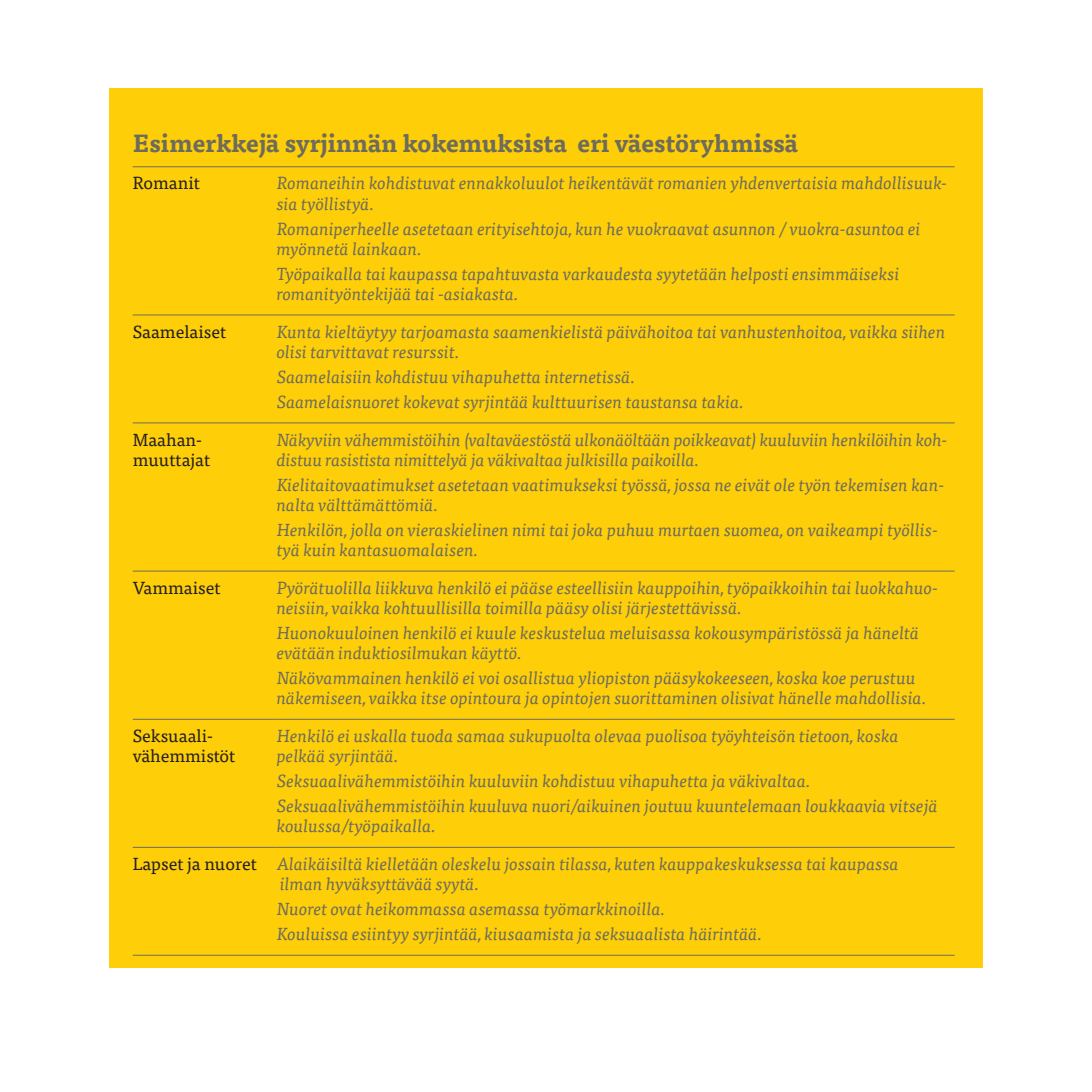
<style>
.page{position:relative;width:1092px;height:1092px;background:#fff}
.page>*{position:absolute;margin:0;border:0;box-sizing:border-box;transform-origin:0 0}
.väliotsikko{font:700 24.5px "Tisa Pro";color:#6d6c5c}
.t1{font:italic 17.5px/20.1px "Tisa Pro";color:#6d6c5c}
.t2{font:17.5px/20.1px "Tisa Pro";color:#231f20}
</style>
<div class="page">
<div style="left:109px;top:88px;width:873px;height:879px;background:#fece08"></div>
<hr style="left:133px;top:166px;width:144px;height:1px;background:#6d6c5c">
<hr style="left:133px;top:314px;width:144px;height:1px;background:#6d6c5c">
<hr style="left:277px;top:314px;width:677px;height:1px;background:#6d6c5c">
<hr style="left:133px;top:422px;width:144px;height:1px;background:#6d6c5c">
<hr style="left:277px;top:422px;width:677px;height:1px;background:#6d6c5c">
<hr style="left:133px;top:570px;width:144px;height:1px;background:#6d6c5c">
<hr style="left:277px;top:570px;width:677px;height:1px;background:#6d6c5c">
<hr style="left:133px;top:718px;width:144px;height:1px;background:#6d6c5c">
<hr style="left:277px;top:718px;width:677px;height:1px;background:#6d6c5c">
<hr style="left:133px;top:846px;width:144px;height:1px;background:#6d6c5c">
<hr style="left:277px;top:846px;width:677px;height:1px;background:#6d6c5c">
<hr style="left:133px;top:954px;width:144px;height:1px;background:#6d6c5c">
<hr style="left:277px;top:166px;width:677px;height:1px;background:#6d6c5c">
<hr style="left:277px;top:954px;width:677px;height:1px;background:#6d6c5c">
<p class="väliotsikko" style="left:133px;top:123px;width:667px">Esimerkkejä syrjinnän kokemuksista eri väestöryhmissä</p>
<p class="t2" style="left:133px;top:172px;width:69px">Romanit</p>
<p class="t1" style="left:277px;top:172px;width:672px">Romaneihin kohdistuvat ennakkoluulot heikentävät romanien yhdenvertaisia mahdollisuuk&shy;sia työllistyä.</p>
<p class="t1" style="left:277px;top:217px;width:645px">Romaniperheelle asetetaan erityisehtoja, kun he vuokraavat asunnon / vuokra-asuntoa ei myönnetä lainkaan.</p>
<p class="t1" style="left:277px;top:263px;width:624px">Työpaikalla tai kaupassa tapahtuvasta varkaudesta syytetään helposti ensimmäiseksi romanityöntekijää tai -asiakasta.</p>
<p class="t2" style="left:133px;top:320px;width:95px">Saamelaiset</p>
<p class="t1" style="left:277px;top:320px;width:670px">Kunta kieltäytyy tarjoamasta saamenkielistä päivähoitoa tai vanhustenhoitoa, vaikka siihen olisi tarvittavat resurssit.</p>
<p class="t1" style="left:277px;top:365px;width:359px">Saamelaisiin kohdistuu vihapuhetta internetissä.</p>
<p class="t1" style="left:277px;top:391px;width:468px">Saamelaisnuoret kokevat syrjintää kulttuurisen taustansa takia.</p>
<p class="t2" style="left:133px;top:428px;width:79px">Maahan&shy;muuttajat</p>
<p class="t1" style="left:277px;top:428px;width:672px">Näkyviin vähemmistöihin (valtaväestöstä ulkonäöltään poikkeavat) kuuluviin henkilöihin koh&shy;distuu rasistista nimittelyä ja väkivaltaa julkisilla paikoilla.</p>
<p class="t1" style="left:277px;top:473px;width:669px">Kielitaitovaatimukset asetetaan vaatimukseksi työssä, jossa ne eivät ole työn tekemisen kan&shy;nalta välttämättömiä.</p>
<p class="t1" style="left:277px;top:519px;width:663px">Henkilön, jolla on vieraskielinen nimi tai joka puhuu murtaen suomea, on vaikeampi työllis&shy;tyä kuin kantasuomalaisen.</p>
<p class="t2" style="left:133px;top:576px;width:89px">Vammaiset</p>
<p class="t1" style="left:277px;top:576px;width:663px">Pyörätuolilla liikkuva henkilö ei pääse esteellisiin kauppoihin, työpaikkoihin tai luokkahuo&shy;neisiin, vaikka kohtuullisilla toimilla pääsy olisi järjestettävissä.</p>
<p class="t1" style="left:277px;top:621px;width:644px">Huonokuuloinen henkilö ei kuule keskustelua meluisassa kokousympäristössä ja häneltä evätään induktiosilmukan käyttö.</p>
<p class="t1" style="left:277px;top:667px;width:651px">Näkövammainen henkilö ei voi osallistua yliopiston pääsykokeeseen, koska koe perustuu näkemiseen, vaikka itse opintoura ja opintojen suorittaminen olisivat hänelle mahdollisia.</p>
<p class="t2" style="left:133px;top:724px;width:104px">Seksuaali&shy;vähemmistöt</p>
<p class="t1" style="left:277px;top:724px;width:623px">Henkilö ei uskalla tuoda samaa sukupuolta olevaa puolisoa työyhteisön tietoon, koska pelkää syrjintää.</p>
<p class="t1" style="left:277px;top:769px;width:535px">Seksuaalivähemmistöihin kuuluviin kohdistuu vihapuhetta ja väkivaltaa.</p>
<p class="t1" style="left:277px;top:795px;width:662px">Seksuaalivähemmistöihin kuuluva nuori/aikuinen joutuu kuuntelemaan loukkaavia vitsejä koulussa/työpaikalla.</p>
<p class="t2" style="left:133px;top:852px;width:125px">Lapset ja nuoret</p>
<p class="t1" style="left:277px;top:852px;width:624px">Alaikäisiltä kielletään oleskelu jossain tilassa, kuten kauppakeskuksessa tai kaupassa ilman hyväksyttävää syytä.</p>
<p class="t1" style="left:277px;top:897px;width:390px">Nuoret ovat heikommassa asemassa työmarkkinoilla.</p>
<p class="t1" style="left:277px;top:923px;width:486px">Kouluissa esiintyy syrjintää, kiusaamista ja seksuaalista häirintää.</p>
</div>
